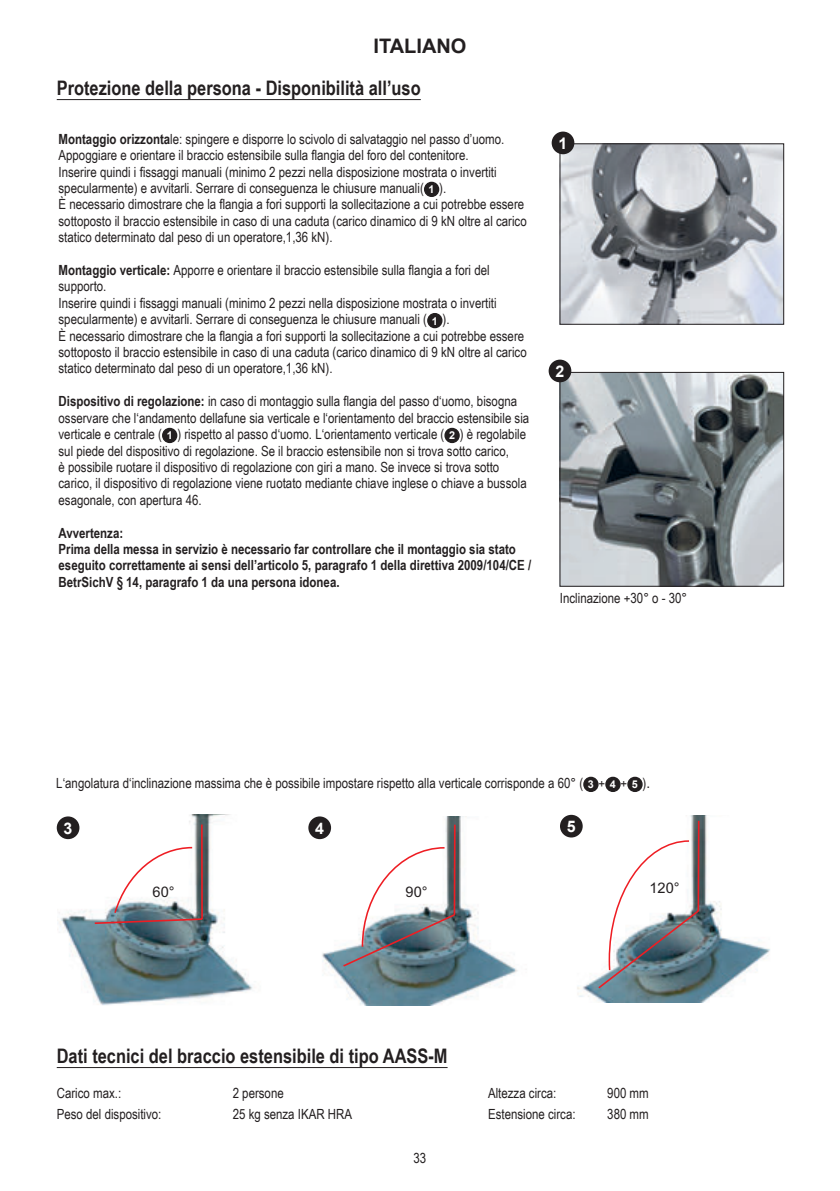
<style>
.page{position:relative;width:840px;height:1191px;background:#fff}
.page>*{position:absolute;margin:0;border:0;box-sizing:border-box;transform-origin:0 0}
.t1{font:700 20px "Arial Narrow";color:#231f20}
.t2{font:700 20px "Arial";color:#231f20}
.t3{font:700 16px "Arial";color:#fff}
.t4{font:14.6px "Arial";color:#231f20}
.t5{font:14px/16.4px "Arial Narrow";color:#231f20}
.t6{font:700 14px/16.4px "Arial Narrow";color:#231f20}
.s1{font-weight:700}
.s2{font-family:"Arial";font-weight:700;font-size:10.8px;color:#fff}
.s3{font-size:16px}
</style>
<div class="page">
<img style="left:57px;top:814px;width:196px;height:191px">
<svg style="left:93px;top:823px;width:111px;height:102px"></svg>
<img style="left:561px;top:145px;width:220px;height:178px">
<div style="left:559px;top:143px;width:224px;height:182px;border:1px solid #231f20"></div>
<img style="left:561px;top:374px;width:220px;height:211px">
<div style="left:559px;top:372px;width:224px;height:215px;border:1px solid #231f20"></div>
<img style="left:311px;top:816px;width:207px;height:189px">
<hr style="left:453px;top:824px;width:2px;height:90px;background:#ee1d23">
<svg style="left:341px;top:846px;width:115px;height:122px"></svg>
<img style="left:562px;top:815px;width:208px;height:187px">
<svg style="left:596px;top:819px;width:104px;height:171px"></svg>
<hr style="left:57px;top:99px;width:363px;height:1px;background:#231f20">
<div style="left:583px;top:777px;width:14px;height:14px;background:#231f20;border-radius:50%"></div>
<div style="left:583px;top:776px;width:15px;height:16px;border:1px solid #231f20;border-radius:50%"></div>
<div style="left:605px;top:777px;width:14px;height:14px;background:#231f20;border-radius:50%"></div>
<div style="left:605px;top:776px;width:15px;height:16px;border:1px solid #231f20;border-radius:50%"></div>
<div style="left:627px;top:777px;width:14px;height:14px;background:#231f20;border-radius:50%"></div>
<div style="left:627px;top:776px;width:15px;height:16px;border:1px solid #231f20;border-radius:50%"></div>
<hr style="left:57px;top:1067px;width:390px;height:1px;background:#231f20">
<div style="left:424px;top:182px;width:14px;height:14px;background:#231f20;border-radius:50%"></div>
<div style="left:424px;top:182px;width:15px;height:15px;border:1px solid #231f20;border-radius:50%"></div>
<div style="left:427px;top:314px;width:14px;height:13px;background:#231f20;border-radius:50%"></div>
<div style="left:427px;top:313px;width:15px;height:15px;border:1px solid #231f20;border-radius:50%"></div>
<div style="left:163px;top:428px;width:14px;height:14px;background:#231f20;border-radius:50%"></div>
<div style="left:162px;top:428px;width:15px;height:15px;border:1px solid #231f20;border-radius:50%"></div>
<div style="left:445px;top:428px;width:14px;height:14px;background:#231f20;border-radius:50%"></div>
<div style="left:444px;top:428px;width:15px;height:15px;border:1px solid #231f20;border-radius:50%"></div>
<div style="left:552px;top:133px;width:21px;height:20px;background:#231f20;border-radius:50%"></div>
<div style="left:551px;top:132px;width:23px;height:22px;border:2px solid #231f20;border-radius:50%"></div>
<div style="left:549px;top:360px;width:21px;height:21px;background:#231f20;border-radius:50%"></div>
<div style="left:548px;top:359px;width:23px;height:23px;border:2px solid #231f20;border-radius:50%"></div>
<div style="left:58px;top:817px;width:20px;height:21px;background:#231f20;border-radius:50%"></div>
<div style="left:57px;top:816px;width:22px;height:23px;border:2px solid #231f20;border-radius:50%"></div>
<div style="left:309px;top:817px;width:21px;height:21px;background:#231f20;border-radius:50%"></div>
<div style="left:308px;top:816px;width:23px;height:23px;border:2px solid #231f20;border-radius:50%"></div>
<div style="left:560px;top:816px;width:21px;height:20px;background:#231f20;border-radius:50%"></div>
<div style="left:559px;top:815px;width:23px;height:22px;border:2px solid #231f20;border-radius:50%"></div>
<h1 class="t2" style="left:373px;top:32px;width:94px">ITALIANO</h1>
<h1 class="t1" style="left:57px;top:72px;width:365px">Protezione della persona - Disponibilità all’uso</h1>
<p class="t5" style="left:58px;top:130px;width:469px"><span class="s1">Montaggio orizzonta</span>le: spingere e disporre lo scivolo di salvataggio nel passo d’uomo.<br>Appoggiare e orientare il braccio estensibile sulla flangia del foro del contenitore.<br>Inserire quindi i fissaggi manuali (minimo 2 pezzi nella disposizione mostrata o invertiti specularmente) e avvitarli. Serrare di conseguenza le chiusure manuali( <span class="s2">1</span> ).<br>È necessario dimostrare che la flangia a fori supporti la sollecitazione a cui potrebbe essere sottoposto il braccio estensibile in caso di una caduta (carico dinamico di 9 kN oltre al carico statico determinato dal peso di un operatore,1,36 kN).</p>
<p class="t5" style="left:58px;top:261px;width:469px"><span class="s1">Montaggio verticale:</span> Apporre e orientare il braccio estensibile sulla flangia a fori del supporto.<br>Inserire quindi i fissaggi manuali (minimo 2 pezzi nella disposizione mostrata o invertiti specularmente) e avvitarli. Serrare di conseguenza le chiusure manuali ( <span class="s2">1</span> ).<br>È necessario dimostrare che la flangia a fori supporti la sollecitazione a cui potrebbe essere sottoposto il braccio estensibile in caso di una caduta (carico dinamico di 9 kN oltre al carico statico determinato dal peso di un operatore,1,36 kN).</p>
<p class="t5" style="left:58px;top:392px;width:472px"><span class="s1">Dispositivo di regolazione:</span> in caso di montaggio sulla flangia del passo d‘uomo, bisogna osservare che l‘andamento dellafune sia verticale e l‘orientamento del braccio estensibile sia verticale e centrale ( <span class="s2">1</span> ) rispetto al passo d‘uomo. L‘orientamento verticale ( <span class="s2">2</span> ) è regolabile sul piede del dispositivo di regolazione. Se il braccio estensibile non si trova sotto carico,<br>è possibile ruotare il dispositivo di regolazione con giri a mano. Se invece si trova sotto carico, il dispositivo di regolazione viene ruotato mediante chiave inglese o chiave a bussola esagonale, con apertura 46.</p>
<p class="t6" style="left:58px;top:524px;width:474px">Avvertenza:<br>Prima della messa in servizio è necessario far controllare che il montaggio sia stato eseguito correttamente ai sensi dell’articolo 5, paragrafo 1 della direttiva 2009/104/CE / BetrSichV § 14, paragrafo 1 da una persona idonea.</p>
<p class="t3" style="left:558px;top:132px;width:10px">1</p>
<p class="t3" style="left:555px;top:360px;width:10px">2</p>
<p class="t5" style="left:559px;top:589px;width:129px">Inclinazione +30° o - 30°</p>
<p class="t5" style="left:56px;top:774px;width:595px">L‘angolatura d‘inclinazione massima che è possibile impostare rispetto alla verticale corrisponde a 60° ( <span class="s2">3</span> + <span class="s2">4</span> + <span class="s2">5</span> )<span class="s3">.</span></p>
<p class="t3" style="left:64px;top:816px;width:10px">3</p>
<p class="t3" style="left:315px;top:816px;width:10px">4</p>
<p class="t3" style="left:566px;top:815px;width:10px">5</p>
<p class="t4" style="left:381px;top:880px;width:59px">90°90°90°</p>
<p class="t4" style="left:649px;top:878px;width:32px">120°</p>
<h1 class="t1" style="left:57px;top:1040px;width:392px">Dati tecnici del braccio estensibile di tipo AASS-M</h1>
<p class="t5" style="left:57px;top:1084px;width:66px">Carico max.:</p>
<p class="t5" style="left:232px;top:1084px;width:53px">2 persone</p>
<p class="t5" style="left:488px;top:1084px;width:70px">Altezza circa:</p>
<p class="t5" style="left:607px;top:1084px;width:43px">900 mm</p>
<p class="t5" style="left:57px;top:1105px;width:106px">Peso del dispositivo:</p>
<p class="t5" style="left:232px;top:1105px;width:121px">25 kg senza IKAR HRA</p>
<p class="t5" style="left:488px;top:1105px;width:89px">Estensione circa:</p>
<p class="t5" style="left:607px;top:1105px;width:43px">380 mm</p>
<p class="t5" style="left:413px;top:1149px;width:14px">33</p>
</div>
